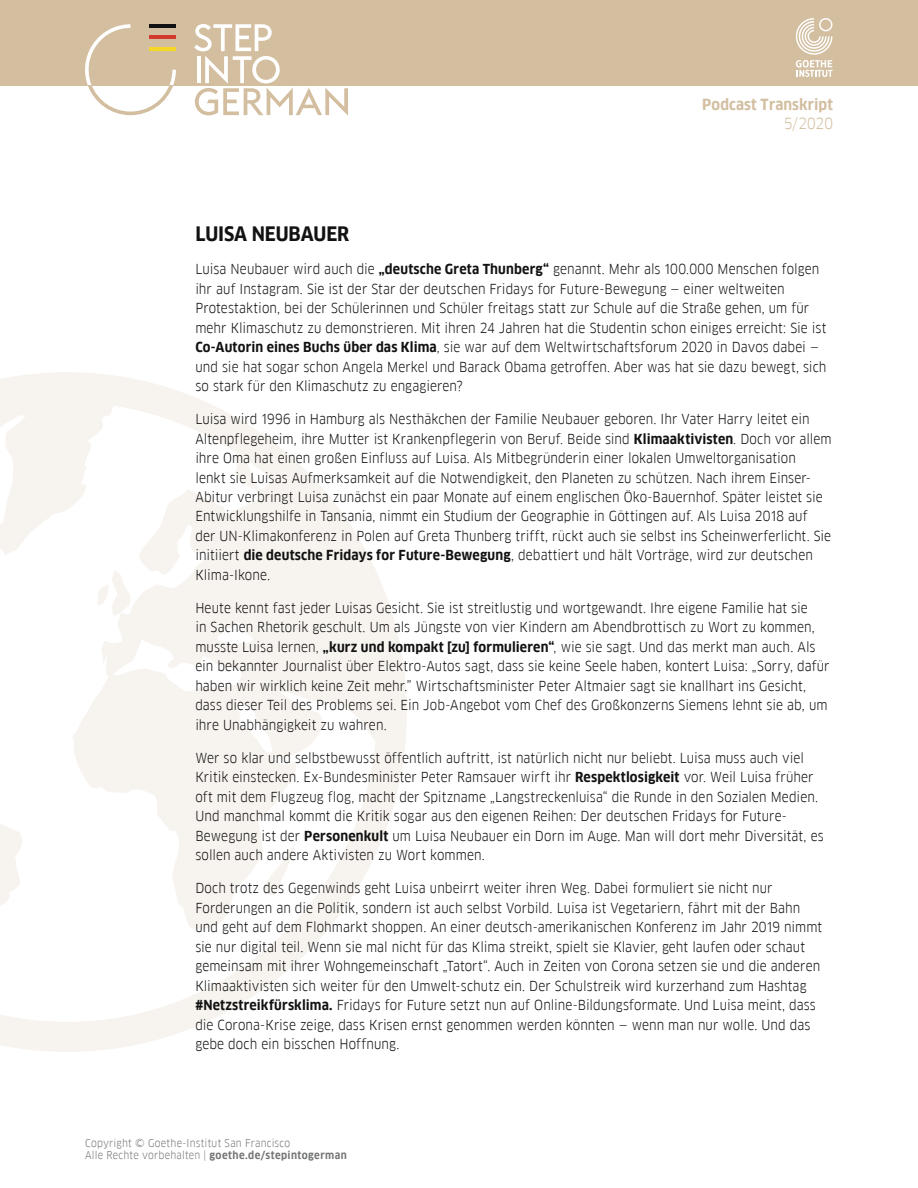
<style>
.page{position:relative;width:918px;height:1188px;background:#fff}
.page>*{position:absolute;margin:0;border:0;box-sizing:border-box;transform-origin:0 0}
.t1{font:700 19.5px "Goethe FF Clan";letter-spacing:-.005em;color:#121212}
.t2{font:700 15px "Goethe FF Clan";letter-spacing:.01em;color:#d3bea0}
.t3{font:15px "Goethe FF Clan";color:#d3bea0}
.t4{font:13.5px/19.5px "Goethe FF Clan";letter-spacing:.005em;color:#121212}
.t5{font:10.5px/12px "Goethe FF Clan";letter-spacing:.025em;color:#757776}
.s1{font-weight:700}
</style>
<div class="page">
<div style="left:0;top:0;width:918px;height:85px;background:#d3bea0"></div>
<svg style="left:796px;top:18px;width:36px;height:59px"></svg>
<svg style="left:194px;top:24px;width:154px;height:92px"></svg>
<svg style="left:85px;top:24px;width:91px;height:91px"></svg>
<svg style="left:0;top:372px;width:407px;height:680px"></svg>
<p class="t2" style="left:702px;top:95px;width:132px">Podcast Transkript</p>
<p class="t3" style="left:784px;top:115px;width:50px">5/2020</p>
<h1 class="t1" style="left:195px;top:223px;width:155px">LUISA NEUBAUER</h1>
<p class="t4" style="left:195px;top:259px;width:633px">Luisa Neubauer wird auch die <span class="s1">„deutsche Greta Thunberg“</span> genannt. Mehr als 100.000 Menschen folgen ihr auf Instagram. Sie ist der Star der deutschen Fridays for Future-Bewegung — einer weltweiten Protestaktion, bei der Schülerinnen und Schüler freitags statt zur Schule auf die Straße gehen, um für mehr Klimaschutz zu demonstrieren. Mit ihren 24 Jahren hat die Studentin schon einiges erreicht: Sie ist <span class="s1">Co-Autorin eines Buchs über das Klima</span>, sie war auf dem Weltwirtschaftsforum 2020 in Davos dabei — und sie hat sogar schon Angela Merkel und Barack Obama getroffen. Aber was hat sie dazu bewegt, sich so stark für den Klimaschutz zu engagieren?</p>
<p class="t4" style="left:195px;top:409px;width:638px">Luisa wird 1996 in Hamburg als Nesthäkchen der Familie Neubauer geboren. Ihr Vater Harry leitet ein Altenpflegeheim, ihre Mutter ist Krankenpflegerin von Beruf. Beide sind <span class="s1">Klimaaktivisten</span>. Doch vor allem ihre Oma hat einen großen Einfluss auf Luisa. Als Mitbegründerin einer lokalen Umweltorganisation<br>lenkt sie Luisas Aufmerksamkeit auf die Notwendigkeit, den Planeten zu schützen. Nach ihrem Einser-Abitur verbringt Luisa zunächst ein paar Monate auf einem englischen Öko-Bauernhof. Später leistet sie Entwicklungshilfe in Tansania, nimmt ein Studium der Geographie in Göttingen auf. Als Luisa 2018 auf<br>der UN-Klimakonferenz in Polen auf Greta Thunberg trifft, rückt auch sie selbst ins Scheinwerferlicht. Sie initiiert <span class="s1">die deutsche Fridays for Future-Bewegung</span>, debattiert und hält Vorträge, wird zur deutschen Klima-Ikone.</p>
<p class="t4" style="left:195px;top:598px;width:636px">Heute kennt fast jeder Luisas Gesicht. Sie ist streitlustig und wortgewandt. Ihre eigene Familie hat sie<br>in Sachen Rhetorik geschult. Um als Jüngste von vier Kindern am Abendbrottisch zu Wort zu kommen, musste Luisa lernen, <span class="s1">„kurz und kompakt [zu] formulieren“</span>, wie sie sagt. Und das merkt man auch. Als ein bekannter Journalist über Elektro-Autos sagt, dass sie keine Seele haben, kontert Luisa: „Sorry, dafür haben wir wirklich keine Zeit mehr.” Wirtschaftsminister Peter Altmaier sagt sie knallhart ins Gesicht, dass dieser Teil des Problems sei. Ein Job-Angebot vom Chef des Großkonzerns Siemens lehnt sie ab, um ihre Unabhängigkeit zu wahren.</p>
<p class="t4" style="left:195px;top:748px;width:630px">Wer so klar und selbstbewusst öffentlich auftritt, ist natürlich nicht nur beliebt. Luisa muss auch viel Kritik einstecken. Ex-Bundesminister Peter Ramsauer wirft ihr <span class="s1">Respektlosigkeit</span> vor. Weil Luisa früher oft mit dem Flugzeug flog, macht der Spitzname „Langstreckenluisa“ die Runde in den Sozialen Medien.<br>Und manchmal kommt die Kritik sogar aus den eigenen Reihen: Der deutschen Fridays for Future-Bewegung ist der <span class="s1">Personenkult</span> um Luisa Neubauer ein Dorn im Auge. Man will dort mehr Diversität, es sollen auch andere Aktivisten zu Wort kommen.</p>
<p class="t4" style="left:195px;top:879px;width:628px">Doch trotz des Gegenwinds geht Luisa unbeirrt weiter ihren Weg. Dabei formuliert sie nicht nur Forderungen an die Politik, sondern ist auch selbst Vorbild. Luisa ist Vegetariern, fährt mit der Bahn und geht auf dem Flohmarkt shoppen. An einer deutsch-amerikanischen Konferenz im Jahr 2019 nimmt sie nur digital teil. Wenn sie mal nicht für das Klima streikt, spielt sie Klavier, geht laufen oder schaut gemeinsam mit ihrer Wohngemeinschaft „Tatort“. Auch in Zeiten von Corona setzen sie und die anderen Klimaaktivisten sich weiter für den Umwelt-schutz ein. Der Schulstreik wird kurzerhand zum Hashtag <span class="s1">#Netzstreikfürsklima.</span> Fridays for Future setzt nun auf Online-Bildungsformate. Und Luisa meint, dass die Corona-Krise zeige, dass Krisen ernst genommen werden könnten — wenn man nur wolle. Und das gebe doch ein bisschen Hoffnung.</p>
<p class="t5" style="left:85px;top:1137px;width:263px">Copyright © Goethe-Institut San Francisco<br>Alle Rechte vorbehalten | <span class="s1">goethe.de/stepintogerman</span></p>
</div>
